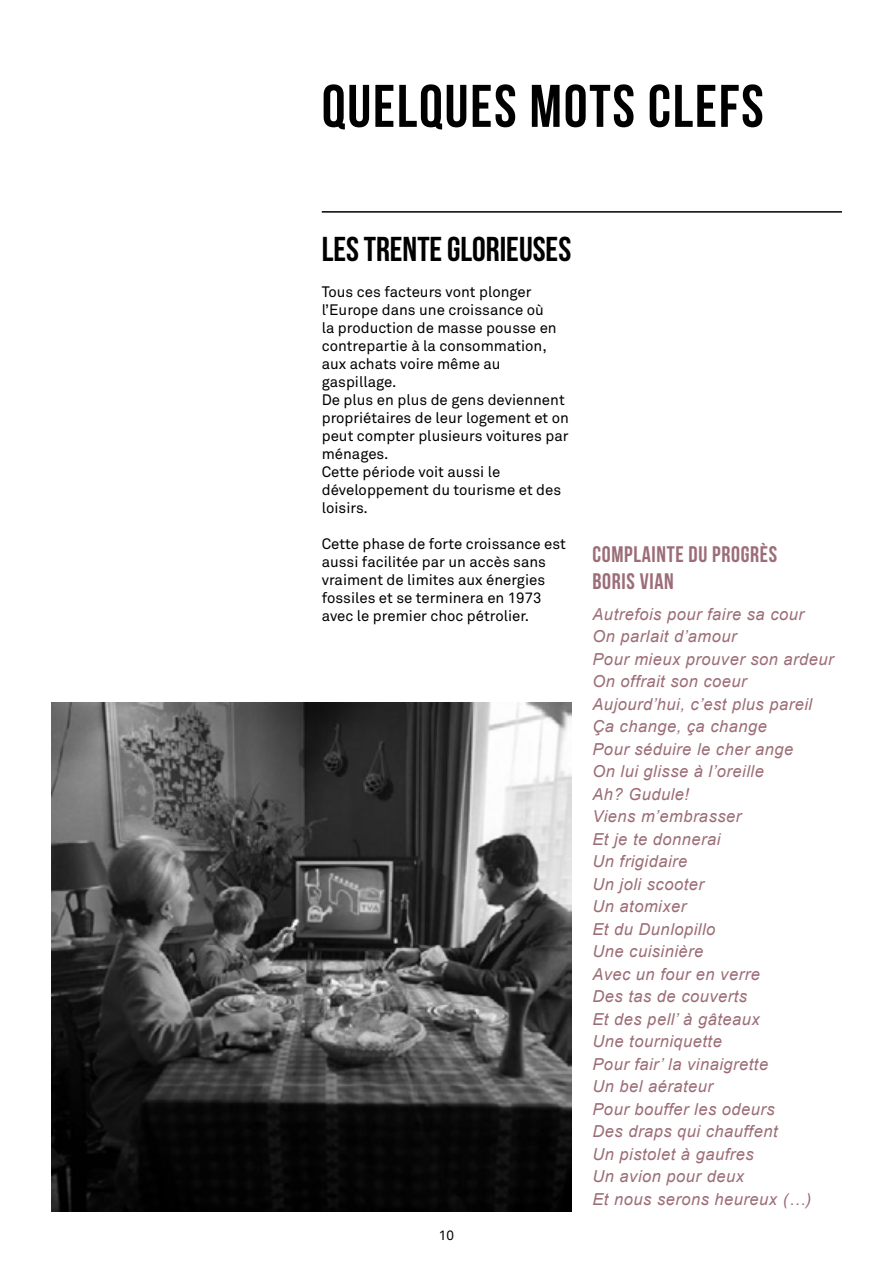
<style>
.page{position:relative;width:893px;height:1263px;background:#fff}
.page>*{position:absolute;margin:0;border:0;box-sizing:border-box;transform-origin:0 0}
.t1{font:60px "Bebas Neue";letter-spacing:.03em;color:#000}
.t2{font:34.5px "Bebas Neue";color:#000}
.t3{font:22.5px/27px "Bebas Neue";letter-spacing:.03em;color:#9c6d76}
.t4{font:italic 16.5px/22.5px "Arial";letter-spacing:.03em;color:#9c6d76}
.t5{font:15px/18px "Akkurat";color:#000}
.t6{font:13.5px "Akkurat";color:#000}
</style>
<div class="page">
<hr style="left:322px;top:211px;width:520px;height:2px;background:#000">
<img style="left:51px;top:702px;width:520px;height:510px">
<h1 class="t1" style="left:322px;top:73px;width:443px">QUELQUES MOTS CLEFS</h1>
<h2 class="t2" style="left:322px;top:230px;width:251px">LES TRENTE GLORIEUSES</h2>
<p class="t5" style="left:322px;top:283px;width:249px">Tous ces facteurs vont plonger l’Europe dans une croissance où<br>la production de masse pousse en contrepartie à la consommation, aux achats voire même au gaspillage.<br>De plus en plus de gens deviennent propriétaires de leur logement et on peut compter plusieurs voitures par ménages.<br>Cette période voit aussi le développement du tourisme et des loisirs.</p>
<p class="t5" style="left:322px;top:535px;width:246px">Cette phase de forte croissance est aussi facilitée par un accès sans vraiment de limites aux énergies fossiles et se terminera en 1973 avec le premier choc pétrolier.</p>
<h3 class="t3" style="left:592px;top:540px;width:186px">COMPLAINTE DU PROGRÈS<br>BORIS VIAN</h3>
<p class="t4" style="left:592px;top:603px;width:243px">Autrefois pour faire sa cour<br>On parlait d’amour<br>Pour mieux prouver son ardeur<br>On offrait son coeur<br>Aujourd’hui, c’est plus pareil<br>Ça change, ça change<br>Pour séduire le cher ange<br>On lui glisse à l’oreille<br>Ah? Gudule!<br>Viens m’embrasser<br>Et je te donnerai<br>Un frigidaire<br>Un joli scooter<br>Un atomixer<br>Et du Dunlopillo<br>Une cuisinière<br>Avec un four en verre<br>Des tas de couverts<br>Et des pell’ à gâteaux<br>Une tourniquette<br>Pour fair’ la vinaigrette<br>Un bel aérateur<br>Pour bouffer les odeurs<br>Des draps qui chauffent<br>Un pistolet à gaufres<br>Un avion pour deux<br>Et nous serons heureux (…)</p>
<p class="t6" style="left:439px;top:1227px;width:17px">10</p>
</div>
